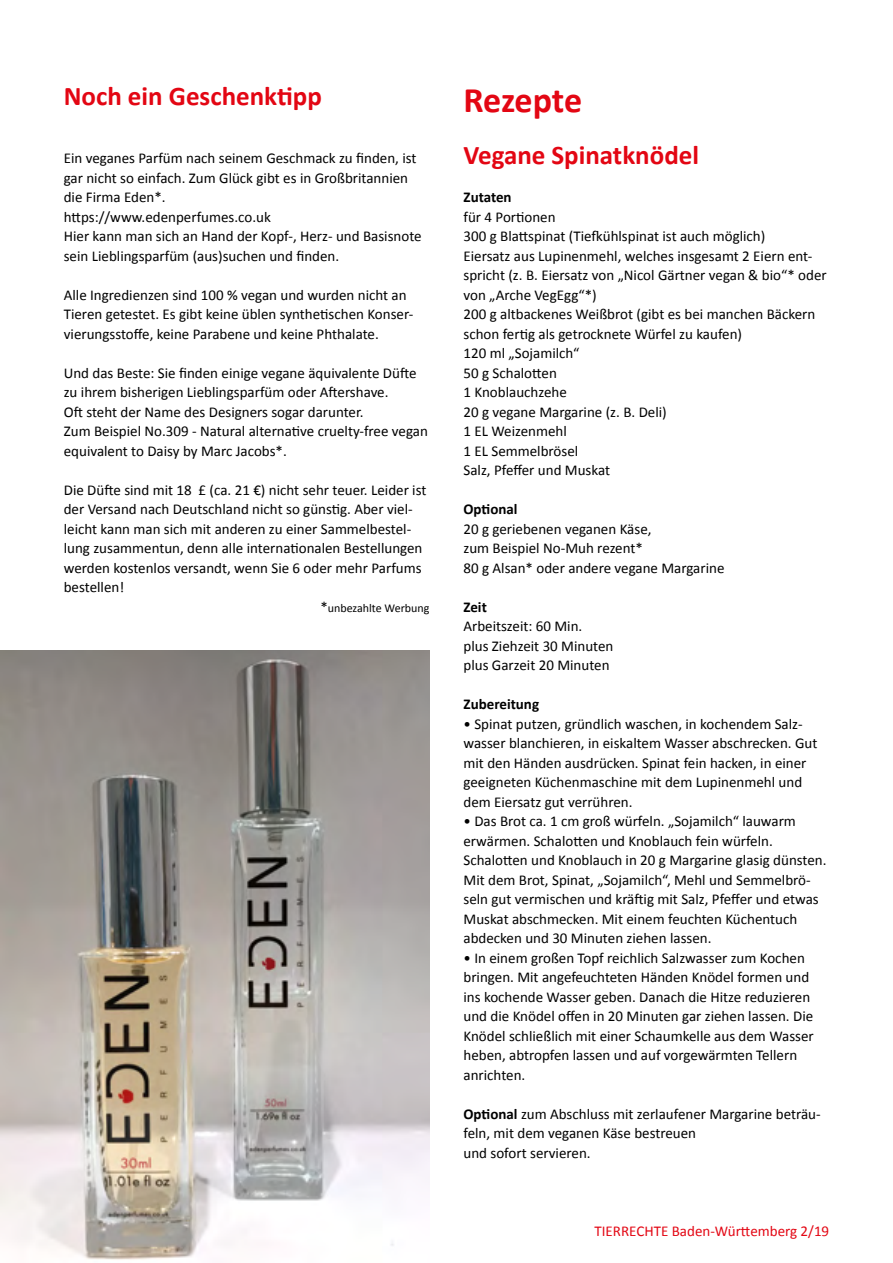
<style>
.page{position:relative;width:893px;height:1263px;background:#fff}
.page>*{position:absolute;margin:0;border:0;box-sizing:border-box;transform-origin:0 0}
.t1{font:700 36px "Calibri";letter-spacing:-.01em;color:#e30613}
.t2{font:700 27px "Calibri";color:#e30613}
.t3{font:15px/19.5px "Calibri";color:#000}
.t4{font:15px "Calibri";color:#e30613}
.t5{font:700 15px "Calibri";color:#000}
.t6{font:12px "Calibri";color:#000}
.s1{font-size:15px}
.s2{font-weight:700}
</style>
<div class="page">
<img style="left:0;top:651px;width:429px;height:609px">
<h2 class="t2" style="left:64px;top:77px;width:260px">Noch ein Geschenktipp</h2>
<p class="t3" style="left:64px;top:148px;width:359px">Ein veganes Parfüm nach seinem Geschmack zu finden, ist gar nicht so einfach. Zum Glück gibt es in Großbritannien die Firma Eden*.<br>https://www.edenperfumes.co.uk<br>Hier kann man sich an Hand der Kopf-, Herz- und Basisnote sein Lieblingsparfüm (aus)suchen und finden.</p>
<p class="t3" style="left:64px;top:284px;width:351px">Alle Ingredienzen sind 100 % vegan und wurden nicht an<br>Tieren getestet. Es gibt keine üblen synthetischen Konser&shy;vierungsstoffe, keine Parabene und keine Phthalate.</p>
<p class="t3" style="left:64px;top:362px;width:366px">Und das Beste: Sie finden einige vegane äquivalente Düfte zu ihrem bisherigen Lieblingsparfüm oder Aftershave.<br>Oft steht der Name des Designers sogar darunter.<br>Zum Beispiel No.309 - Natural alternative cruelty-free vegan equivalent to Daisy by Marc Jacobs*.</p>
<p class="t3" style="left:64px;top:479px;width:364px">Die Düfte sind mit 18 £ (ca. 21 €) nicht sehr teuer. Leider ist der Versand nach Deutschland nicht so günstig. Aber viel&shy;leicht kann man sich mit anderen zu einer Sammelbestel&shy;lung zusammentun, denn alle internationalen Bestellungen werden kostenlos versandt, wenn Sie 6 oder mehr Parfums bestellen!</p>
<p class="t6" style="left:320px;top:599px;width:111px"><span class="s1">*</span>unbezahlte Werbung</p>
<h1 class="t1" style="left:463px;top:75px;width:120px">Rezepte</h1>
<h2 class="t2" style="left:463px;top:136px;width:237px">Vegane Spinatknödel</h2>
<p class="t5" style="left:463px;top:186px;width:50px">Zutaten</p>
<p class="t3" style="left:463px;top:206px;width:365px">für 4 Portionen<br>300 g Blattspinat (Tiefkühlspinat ist auch möglich)<br>Eiersatz aus Lupinenmehl, welches insgesamt 2 Eiern ent&shy;spricht (z. B. Eiersatz von „Nicol Gärtner vegan &amp; bio“* oder von „Arche VegEgg“*)<br>200 g altbackenes Weißbrot (gibt es bei manchen Bäckern schon fertig als getrocknete Würfel zu kaufen)<br>120 ml „Sojamilch“<br>50 g Schalotten<br>1 Knoblauchzehe<br>20 g vegane Margarine (z. B. Deli)<br>1 EL Weizenmehl<br>1 EL Semmelbrösel<br>Salz, Pfeffer und Muskat</p>
<p class="t5" style="left:463px;top:498px;width:56px">Optional</p>
<p class="t3" style="left:463px;top:518px;width:262px">20 g geriebenen veganen Käse,<br>zum Beispiel No-Muh rezent*<br>80 g Alsan* oder andere vegane Margarine</p>
<p class="t5" style="left:463px;top:596px;width:25px">Zeit</p>
<p class="t3" style="left:463px;top:616px;width:152px">Arbeitszeit: 60 Min.<br>plus Ziehzeit 30 Minuten plus Garzeit 20 Minuten</p>
<p class="t5" style="left:463px;top:693px;width:77px">Zubereitung</p>
<p class="t3" style="left:463px;top:713px;width:355px">• Spinat putzen, gründlich waschen, in kochendem Salz&shy;wasser blanchieren, in eiskaltem Wasser abschrecken. Gut mit den Händen ausdrücken. Spinat fein hacken, in einer geeigneten Küchenmaschine mit dem Lupinenmehl und dem Eiersatz gut verrühren.</p>
<p class="t3" style="left:463px;top:811px;width:365px">• Das Brot ca. 1 cm groß würfeln. „Sojamilch“ lauwarm erwärmen. Schalotten und Knoblauch fein würfeln.<br>Schalotten und Knoblauch in 20 g Margarine glasig dünsten.<br>Mit dem Brot, Spinat, „Sojamilch“, Mehl und Semmelbrö&shy;seln gut vermischen und kräftig mit Salz, Pfeffer und etwas Muskat abschmecken. Mit einem feuchten Küchentuch abdecken und 30 Minuten ziehen lassen.</p>
<p class="t3" style="left:463px;top:947px;width:352px">• In einem großen Topf reichlich Salzwasser zum Kochen bringen. Mit angefeuchteten Händen Knödel formen und ins kochende Wasser geben. Danach die Hitze reduzieren und die Knödel offen in 20 Minuten gar ziehen lassen. Die Knödel schließlich mit einer Schaumkelle aus dem Wasser heben, abtropfen lassen und auf vorgewärmten Tellern anrichten.</p>
<p class="t3" style="left:463px;top:1103px;width:359px"><span class="s2">Optional</span> zum Abschluss mit zerlaufener Margarine beträu&shy;feln, mit dem veganen Käse bestreuen<br>und sofort servieren.</p>
<p class="t4" style="left:595px;top:1220px;width:236px">TIERRECHTE Baden-Württemberg 2/19</p>
</div>
